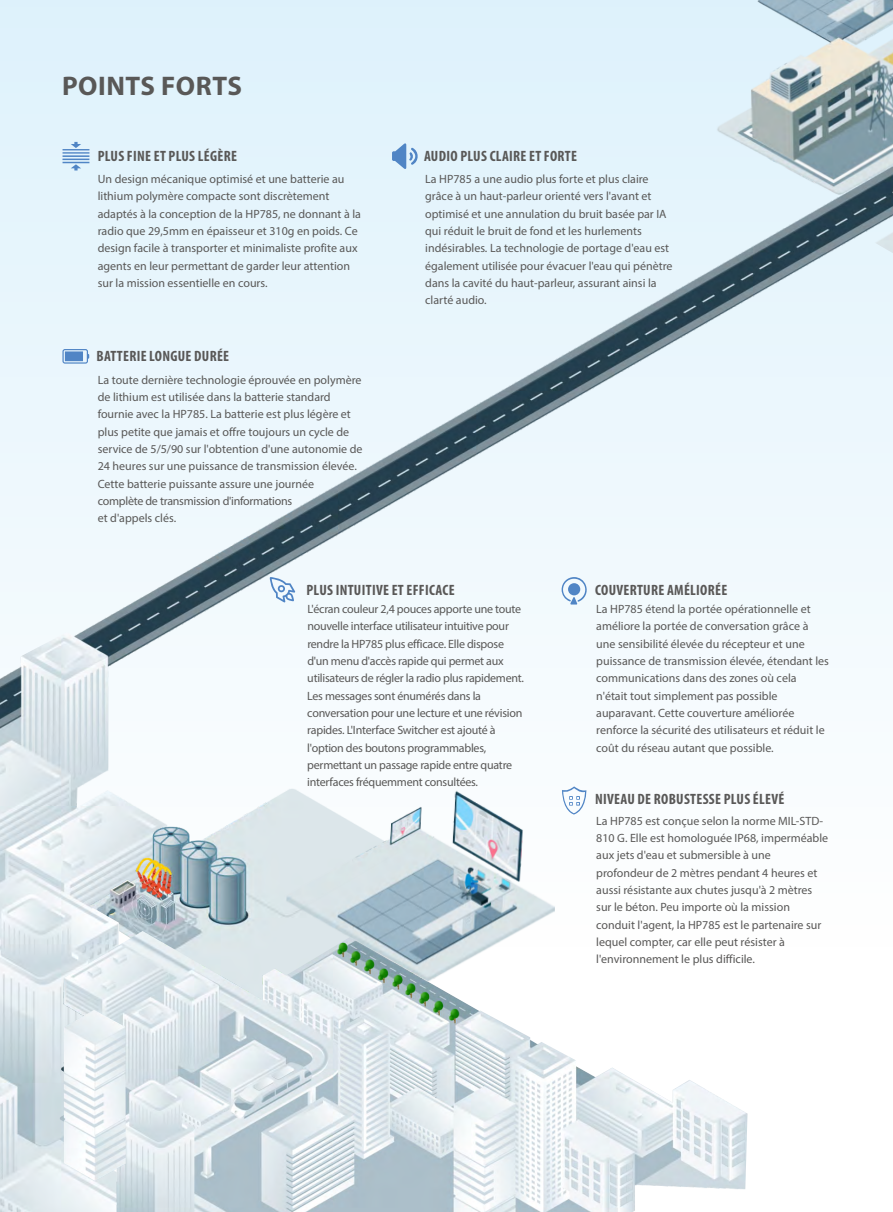
<style>
.page{position:relative;width:893px;height:1212px;background:#fff}
.page>*{position:absolute;margin:0;border:0;box-sizing:border-box;transform-origin:0 0}
.t1{font:700 27px "Myriad Pro";letter-spacing:.02em;color:#595857}
.t2{font:700 condensed 15px "Myriad Pro";letter-spacing:.02em;color:#595857}
.t3{font:12px/17.2px "Myriad Pro";color:#595857}
.t4{font:12px/17.2px "Myriad Pro";letter-spacing:-.02em;color:#595857}
</style>
<div class="page">
<div style="left:0;top:0;width:893px;height:1018px;background:#e0f2fc"></div>
<img style="left:0;top:141px;width:893px;height:1071px">
<img style="left:83px;top:780px;width:366px;height:151px">
<img style="left:57px;top:931px;width:690px;height:281px">
<img style="left:64px;top:1010px;width:62px;height:171px">
<img style="left:691px;top:0;width:202px;height:308px">
<img style="left:280px;top:791px;width:282px;height:192px">
<svg style="left:562px;top:577px;width:26px;height:27px"></svg>
<svg style="left:392px;top:142px;width:28px;height:28px"></svg>
<svg style="left:62px;top:142px;width:27px;height:28px"></svg>
<svg style="left:62px;top:349px;width:27px;height:15px"></svg>
<svg style="left:270px;top:577px;width:25px;height:25px"></svg>
<svg style="left:562px;top:787px;width:25px;height:27px"></svg>
<h1 class="t1" style="left:62px;top:75px;width:182px">POINTS FORTS</h1>
<p class="t2" style="left:98px;top:150px;width:141px">PLUS FINE ET PLUS LÉGÈRE</p>
<p class="t3" style="left:98px;top:171px;width:265px">Un design mécanique optimisé et une batterie au lithium polymère compacte sont discrètement adaptés à la conception de la HP785, ne donnant à la radio que 29,5mm en épaisseur et 310g en poids. Ce design facile à transporter et minimaliste profite aux agents en leur permettant de garder leur attention sur la mission essentielle en cours.</p>
<p class="t2" style="left:97px;top:350px;width:134px">BATTERIE LONGUE DURÉE</p>
<p class="t3" style="left:98px;top:372px;width:266px">La toute dernière technologie éprouvée en polymère de lithium est utilisée dans la batterie standard fournie avec la HP785. La batterie est plus légère et plus petite que jamais et offre toujours un cycle de service de 5/5/90 sur l'obtention d'une autonomie de 24 heures sur une puissance de transmission élevée.<br>Cette batterie puissante assure une journée complète de transmission d'informations<br>et d'appels clés.</p>
<p class="t2" style="left:424px;top:150px;width:154px">AUDIO PLUS CLAIRE ET FORTE</p>
<p class="t3" style="left:425px;top:171px;width:249px">La HP785 a une audio plus forte et plus claire grâce à un haut-parleur orienté vers l'avant et optimisé et une annulation du bruit basée par IA qui réduit le bruit de fond et les hurlements indésirables. La technologie de portage d'eau est également utilisée pour évacuer l'eau qui pénètre dans la cavité du haut-parleur, assurant ainsi la clarté audio.</p>
<p class="t2" style="left:306px;top:583px;width:150px">PLUS INTUITIVE ET EFFICACE</p>
<p class="t2" style="left:595px;top:583px;width:134px">COUVERTURE AMÉLIORÉE</p>
<p class="t3" style="left:596px;top:601px;width:234px">La HP785 étend la portée opérationnelle et améliore la portée de conversation grâce à une sensibilité élevée du récepteur et une puissance de transmission élevée, étendant les communications dans des zones où cela n'était tout simplement pas possible auparavant. Cette couverture améliorée renforce la sécurité des utilisateurs et réduit le coût du réseau autant que possible.</p>
<p class="t4" style="left:307px;top:601px;width:218px">L'écran couleur 2,4 pouces apporte une toute nouvelle interface utilisateur intuitive pour rendre la HP785 plus efficace. Elle dispose d'un menu d'accès rapide qui permet aux utilisateurs de régler la radio plus rapidement.<br>Les messages sont énumérés dans la conversation pour une lecture et une révision rapides. L'Interface Switcher est ajouté à l'option des boutons programmables, permettant un passage rapide entre quatre interfaces fréquemment consultées.</p>
<p class="t2" style="left:595px;top:792px;width:191px">NIVEAU DE ROBUSTESSE PLUS ÉLEVÉ</p>
<p class="t3" style="left:596px;top:813px;width:233px">La HP785 est conçue selon la norme MIL-STD-810 G. Elle est homologuée IP68, imperméable aux jets d'eau et submersible à une profondeur de 2 mètres pendant 4 heures et aussi résistante aux chutes jusqu'à 2 mètres sur le béton. Peu importe où la mission conduit l'agent, la HP785 est le partenaire sur lequel compter, car elle peut résister à l'environnement le plus difficile.</p>
</div>
